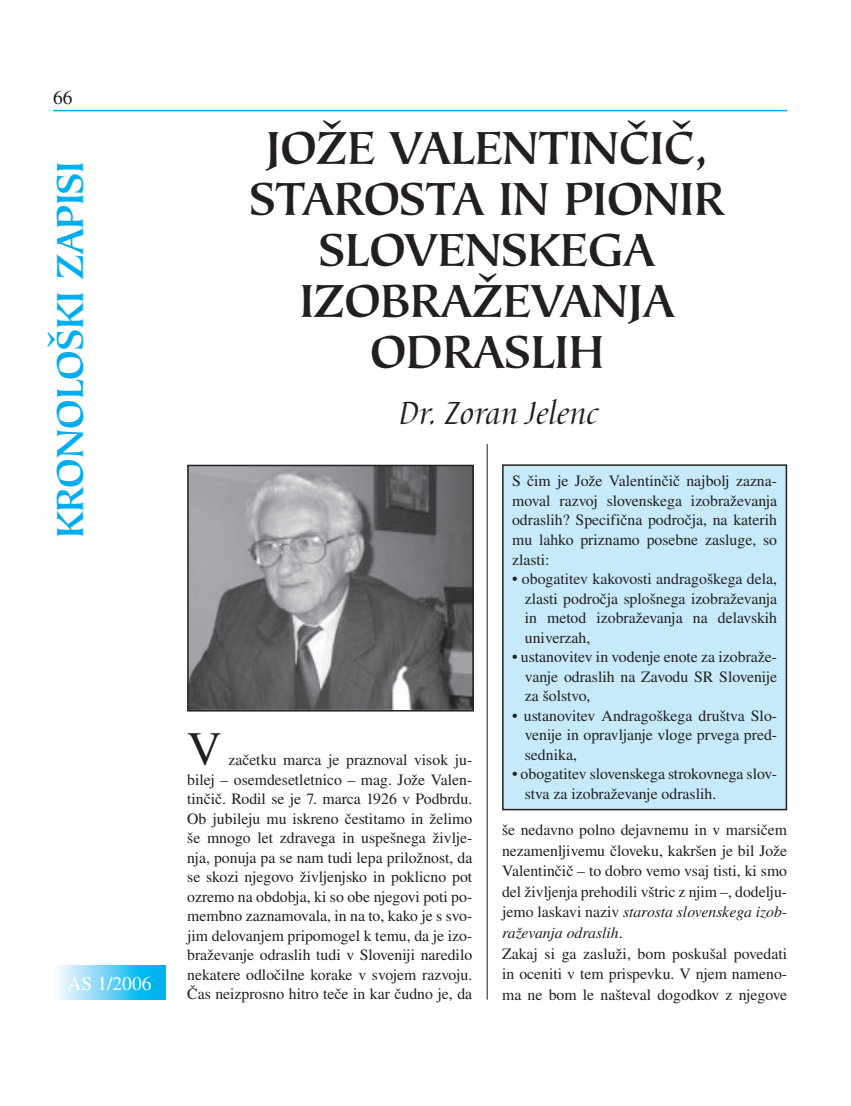
<style>
.page{position:relative;width:851px;height:1106px;background:#fff}
.page>*{position:absolute;margin:0;border:0;box-sizing:border-box;transform-origin:0 0}
.t1{font:500 48px/51px "Tiepolo Itc TEE";color:#231f20;text-align:center}
.t2{font:48px "Nimbus Rom No 9 LEE";color:#231f20}
.t3{font:500 39px "Tiepolo Itc TEE";color:#00aeef}
.t4{font:italic 33px "Barbedor TEE";color:#231f20}
.t5{font:19.5px "Nimbus Rom No 9 LEE";color:#fff}
.t6{font:19.5px "Nimbus Rom No 9 LEE";color:#231f20}
.t7{font:15.75px/19.5px "Nimbus Rom No 9 LEE";color:#231f20;text-align:justify}
.s1{font-style:italic}
</style>
<div class="page">
<svg style="left:58px;top:965px;width:108px;height:34px;background:#64d0f5"></svg>
<hr style="left:487px;top:128px;width:1px;height:871px;background:#231f20">
<hr style="left:53px;top:110px;width:734px;height:1px;background:#00aeef">
<div style="left:187px;top:128px;width:600px;height:316px;background:#fff"></div>
<img style="left:190px;top:468px;width:280px;height:240px">
<div style="left:187px;top:465px;width:286px;height:246px;border:2px solid #231f20"></div>
<div style="left:502px;top:465px;width:284px;height:344px;background:#c6eafa"></div>
<div style="left:502px;top:464px;width:285px;height:346px;border:2px solid #231f20"></div>
<p class="t6" style="left:53px;top:86px;width:21px">66</p>
<h2 class="t3" style="left:43px;top:538px;width:378px;rotate:-90deg">KRONOLOŠKI ZAPISI</h2>
<p class="t5" style="left:68px;top:972px;width:85px">AS 1/2006</p>
<h1 class="t1" style="left:250px;top:122px;width:476px">JOŽE VALENTINČIČ,<br>STAROSTA IN PIONIR<br>SLOVENSKEGA<br>IZOBRAŽEVANJA<br>ODRASLIH</h1>
<h3 class="t4" style="left:399px;top:394px;width:200px">Dr. Zoran Jelenc</h3>
<h1 class="t2" style="left:187px;top:721px;width:36px">V</h1>
<p class="t7" style="left:187px;top:750px;width:286px;text-indent:41px">začetku marca je praznoval visok ju&shy;bilej – osemdesetletnico – mag. Jože Valen&shy;tinčič. Rodil se je 7. marca 1926 v Podbrdu.<br>Ob jubileju mu iskreno čestitamo in želimo še mnogo let zdravega in uspešnega življe&shy;nja, ponuja pa se nam tudi lepa priložnost, da se skozi njegovo življenjsko in poklicno pot ozremo na obdobja, ki so obe njegovi poti po&shy;membno zaznamovala, in na to, kako je s svo&shy;jim delovanjem pripomogel k temu, da je izo&shy;braževanje odraslih tudi v Sloveniji naredilo nekatere odločilne korake v svojem razvoju.<br>Čas neizprosno hitro teče in kar čudno je, da</p>
<p class="t7" style="left:512px;top:471px;width:266px">S čim je Jože Valentinčič najbolj zazna&shy;moval razvoj slovenskega izobraževanja odraslih? Specifična področja, na katerih mu lahko priznamo posebne zasluge, so zlasti:</p>
<p class="t7" style="left:524px;top:569px;width:254px;text-indent:-13px">• obogatitev kakovosti andragoškega dela, zlasti področja splošnega izobraževanja in metod izobraževanja na delavskih univerzah,</p>
<p class="t7" style="left:524px;top:647px;width:254px;text-indent:-13px">• ustanovitev in vodenje enote za izobraže&shy;vanje odraslih na Zavodu SR Slovenije za šolstvo,</p>
<p class="t7" style="left:524px;top:705px;width:254px;text-indent:-13px">• ustanovitev Andragoškega društva Slo&shy;venije in opravljanje vloge prvega pred&shy;sednika,</p>
<p class="t7" style="left:524px;top:764px;width:254px;text-indent:-13px">• obogatitev slovenskega strokovnega slov&shy;stva za izobraževanje odraslih.</p>
<p class="t7" style="left:502px;top:819px;width:286px;line-height:20.5px;text-align:left">še nedavno polno dejavnemu in v marsičem nezamenljivemu človeku, kakršen je bil Jože Valentinčič – to dobro vemo vsaj tisti, ki smo del življenja prehodili vštric z njim –, dodelju&shy;jemo laskavi naziv <span class="s1">starosta slovenskega izob&shy;raževanja odraslih</span>.<br>Zakaj si ga zasluži, bom poskušal povedati in oceniti v tem prispevku. V njem nameno&shy;ma ne bom le našteval dogodkov z njegove</p>
</div>
